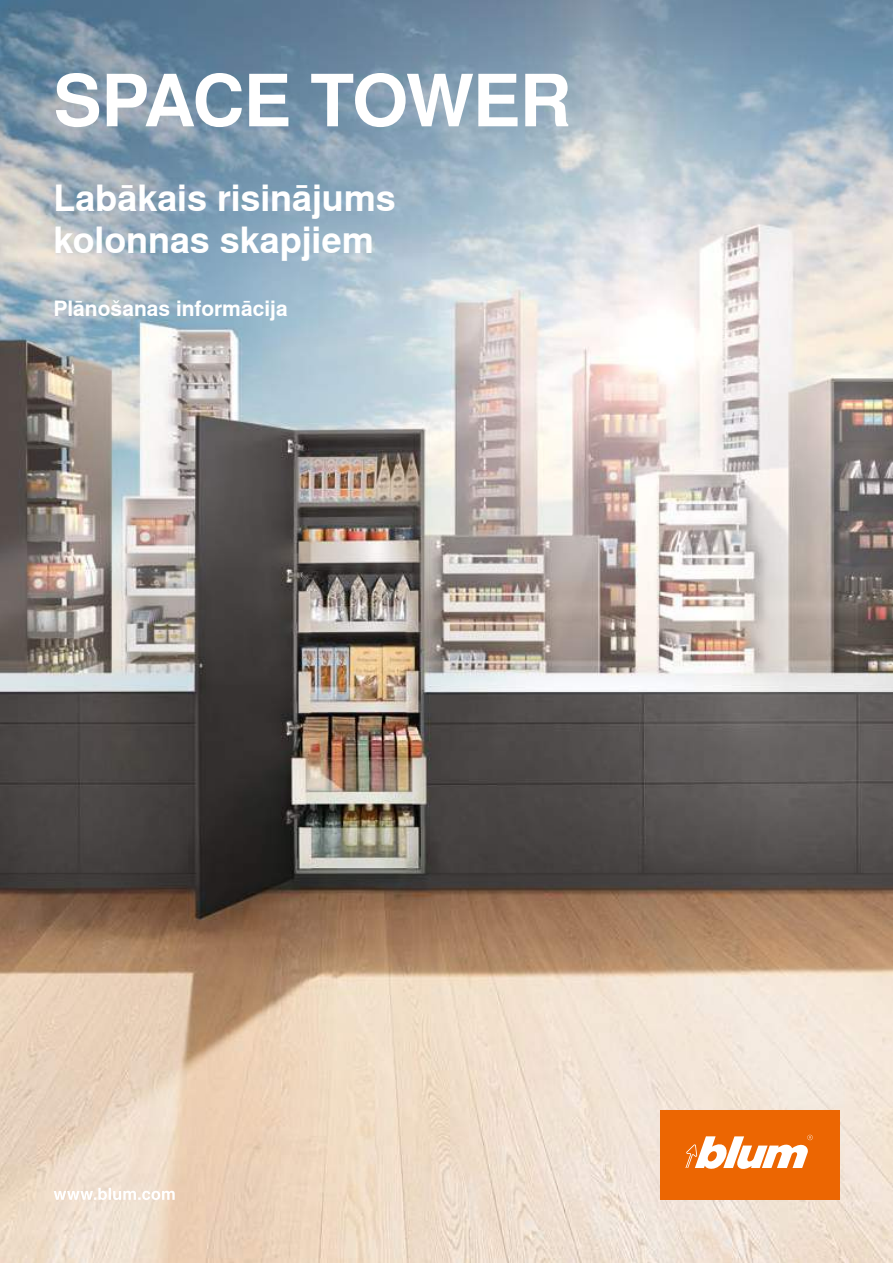
<style>
.page{position:relative;width:893px;height:1263px;background:#fff}
.page>*{position:absolute;margin:0;border:0;box-sizing:border-box;transform-origin:0 0}
.t1{font:700 72px "Nimbus Sans Global";letter-spacing:-.025em;color:#fff}
.t2{font:700 36px/42.2px "Nimbus Sans Global";letter-spacing:-.005em;color:#fff}
.t3{font:700 21px "Nimbus Sans Global";color:#fff}
</style>
<div class="page">
<img style="left:0;top:0;width:893px;height:1263px">
<div style="left:660px;top:1110px;width:179px;height:90px;background:#ec6602"></div>
<svg style="left:685px;top:1135px;width:128px;height:34px"></svg>
<svg style="left:54px;top:1188px;width:121px;height:12px"></svg>
<h1 class="t1" style="left:54px;top:59px;width:519px">SPACE TOWER</h1>
<p class="t2" style="left:54px;top:177px;width:344px">Labākais risinājums kolonnas skapjiem</p>
<p class="t3" style="left:54px;top:296px;width:236px">Plānošanas informācija</p>
</div>
